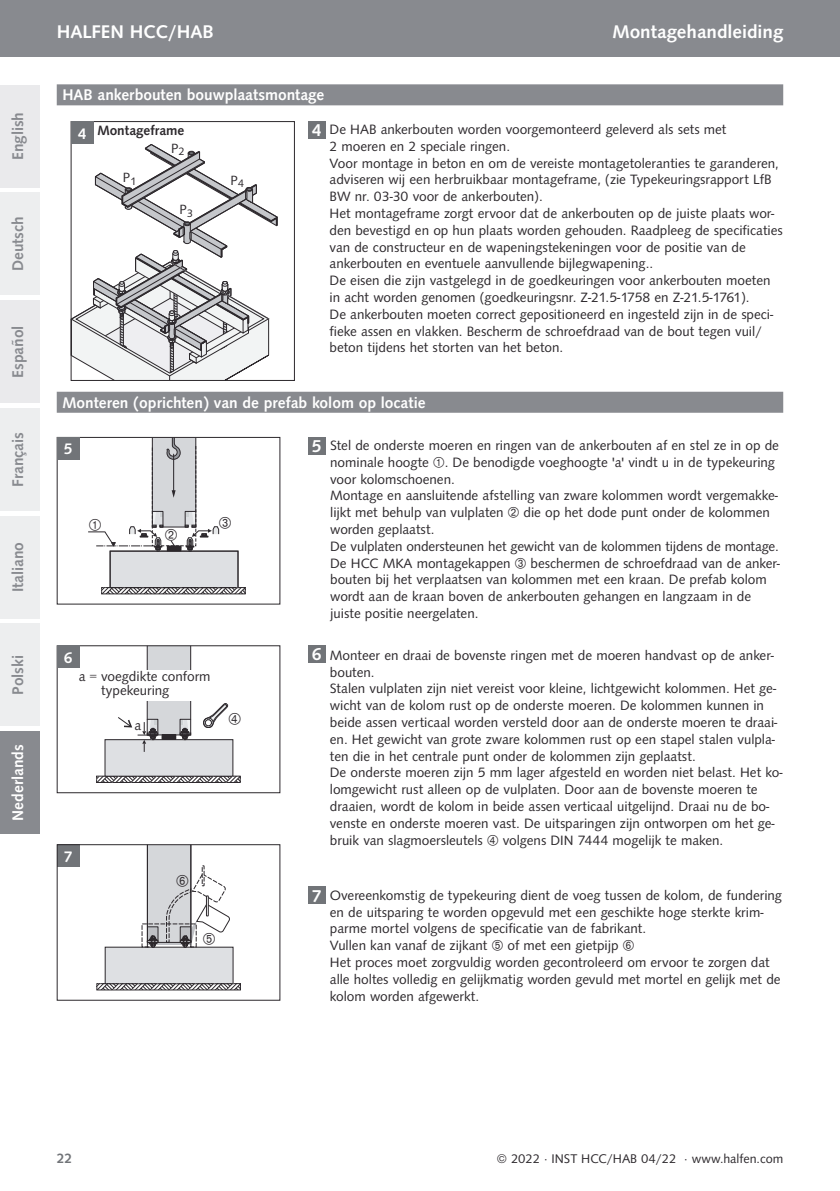
<style>
.page{position:relative;width:840px;height:1191px;background:#fff}
.page>*{position:absolute;margin:0;border:0;box-sizing:border-box;transform-origin:0 0}
.t1{font:500 19px "Syntax TOT";color:#fff}
.t2{font:500 16px "Syntax TOT";color:#fff}
.t3{font:500 16px "Syntax TOT";color:#888a8f}
.t4{font:14px/16.8px "Syntax TOT";color:#2c282c}
.t5{font:500 14px "Syntax TOT";color:#2c282c}
.t6{font:500 14px "Syntax TOT";color:#717478}
.t7{font:13.8px "Syntax TOT";color:#2c282c}
.t8{font:13px "Syntax TOT";color:#2c282c}
.s1{font-weight:500;font-size:18px;color:#fff}
</style>
<div class="page">
<svg style="left:73px;top:144px;width:205px;height:235px"></svg>
<div style="left:71px;top:121px;width:223px;height:260px;border:1px solid #2c282c"></div>
<div style="left:57px;top:84px;width:725px;height:21px;background:#888a8f"></div>
<div style="left:308px;top:437px;width:17px;height:17px;background:#717478"></div>
<div style="left:308px;top:887px;width:17px;height:17px;background:#717478"></div>
<div style="left:308px;top:645px;width:17px;height:17px;background:#717478"></div>
<div style="left:308px;top:121px;width:17px;height:17px;background:#717478"></div>
<div style="left:57px;top:392px;width:725px;height:21px;background:#888a8f"></div>
<div style="left:71px;top:121px;width:22px;height:23px;background:#717478"></div>
<div style="left:110px;top:551px;width:128px;height:36px;background:#dee0e3"></div>
<div style="left:110px;top:551px;width:128px;height:37px;border:1px solid #2c282c"></div>
<svg style="left:101px;top:587px;width:144px;height:7px"></svg>
<div style="left:57px;top:437px;width:23px;height:23px;background:#717478"></div>
<div style="left:105px;top:739px;width:128px;height:37px;background:#dee0e3"></div>
<svg style="left:117px;top:647px;width:74px;height:105px"></svg>
<svg style="left:96px;top:776px;width:144px;height:7px"></svg>
<div style="left:57px;top:645px;width:223px;height:148px;border:1px solid #2c282c"></div>
<div style="left:79px;top:670px;width:199px;height:30px;background:#fff"></div>
<div style="left:57px;top:844px;width:23px;height:23px;background:#717478"></div>
<div style="left:57px;top:645px;width:23px;height:23px;background:#717478"></div>
<div style="left:0;top:0;width:839px;height:57px;background:#888a8f"></div>
<div style="left:0;top:193px;width:40px;height:102px;background:#edeeef"></div>
<div style="left:0;top:516px;width:40px;height:102px;background:#edeeef"></div>
<div style="left:0;top:85px;width:40px;height:102px;background:#eaeaec"></div>
<div style="left:0;top:408px;width:40px;height:102px;background:#edeeef"></div>
<div style="left:0;top:731px;width:40px;height:102px;background:#888a8f"></div>
<div style="left:0;top:624px;width:40px;height:102px;background:#edeeef"></div>
<div style="left:0;top:300px;width:40px;height:103px;background:#eaeaec"></div>
<svg style="left:88px;top:437px;width:143px;height:114px"></svg>
<svg style="left:203px;top:703px;width:26px;height:25px"></svg>
<svg style="left:97px;top:844px;width:143px;height:146px"></svg>
<p class="t3" style="left:12px;top:160px;width:49px;rotate:-90deg">English</p>
<p class="t3" style="left:12px;top:271px;width:56px;rotate:-90deg">Deutsch</p>
<p class="t3" style="left:12px;top:378px;width:54px;rotate:-90deg">Español</p>
<p class="t3" style="left:12px;top:487px;width:56px;rotate:-90deg">Français</p>
<p class="t3" style="left:12px;top:592px;width:52px;rotate:-90deg">Italiano</p>
<p class="t3" style="left:12px;top:694px;width:41px;rotate:-90deg">Polski</p>
<p class="t2" style="left:12px;top:821px;width:78px;rotate:-90deg">Nederlands</p>
<h1 class="t1" style="left:57px;top:25px;width:158px">HALFEN HCC/HAB</h1>
<h1 class="t1" style="left:612px;top:25px;width:172px">Montagehandleiding</h1>
<p class="t2" style="left:62px;top:89px;width:263px">HAB ankerbouten bouwplaatsmontage</p>
<p class="t2" style="left:78px;top:127px;width:10px">4</p>
<p class="t5" style="left:97px;top:124px;width:89px">Montageframe</p>
<p class="t7" style="left:123px;top:172px;width:15px">P<sub>1</sub></p>
<p class="t7" style="left:171px;top:143px;width:15px">P<sub>2</sub></p>
<p class="t7" style="left:179px;top:204px;width:15px">P<sub>3</sub></p>
<p class="t7" style="left:230px;top:175px;width:15px">P<sub>4</sub></p>
<p class="t4" style="left:329px;top:122px;width:454px;text-indent:-18px"><span class="s1">4</span> De HAB ankerbouten worden voorgemonteerd geleverd als sets met<br>2 moeren en 2 speciale ringen.<br>Voor montage in beton en om de vereiste montagetoleranties te garanderen, adviseren wij een herbruikbaar montageframe, (zie Typekeuringsrapport LfB BW nr. 03-30 voor de ankerbouten).<br>Het montageframe zorgt ervoor dat de ankerbouten op de juiste plaats wor&shy;den bevestigd en op hun plaats worden gehouden. Raadpleeg de specificaties van de constructeur en de wapeningstekeningen voor de positie van de ankerbouten en eventuele aanvullende bijlegwapening..<br>De eisen die zijn vastgelegd in de goedkeuringen voor ankerbouten moeten in acht worden genomen (goedkeuringsnr. Z-21.5-1758 en Z-21.5-1761).<br>De ankerbouten moeten correct gepositioneerd en ingesteld zijn in de speci&shy;fieke assen en vlakken. Bescherm de schroefdraad van de bout tegen vuil/ beton tijdens het storten van het beton.</p>
<p class="t2" style="left:62px;top:396px;width:364px">Monteren (oprichten) van de prefab kolom op locatie</p>
<p class="t2" style="left:64px;top:443px;width:10px">5</p>
<p class="t2" style="left:64px;top:651px;width:10px">6</p>
<p class="t4" style="left:101px;top:670px;width:111px;line-height:14px;text-indent:-22px">a = voegdikte conform typekeuring</p>
<p class="t2" style="left:64px;top:850px;width:10px">7</p>
<p class="t4" style="left:134px;top:718px;width:8px">a</p>
<p class="t4" style="left:330px;top:438px;width:450px;text-indent:-18px"><span class="s1">5</span> Stel de onderste moeren en ringen van de ankerbouten af en stel ze in op de nominale hoogte . De benodigde voeghoogte 'a' vindt u in de typekeuring voor kolomschoenen.<br>Montage en aansluitende afstelling van zware kolommen wordt vergemakke&shy;lijkt met behulp van vulplaten</p>
<p class="t4" style="left:523px;top:505px;width:248px">die op het dode punt onder de kolommen</p>
<p class="t4" style="left:330px;top:522px;width:450px">worden geplaatst.<br>De vulplaten ondersteunen het gewicht van de kolommen tijdens de montage.<br>De HCC MKA montagekappen</p>
<p class="t4" style="left:330px;top:555px;width:451px;text-indent:200px">beschermen de schroefdraad van de anker&shy;bouten bij het verplaatsen van kolommen met een kraan. De prefab kolom wordt aan de kraan boven de ankerbouten gehangen en langzaam in de juiste positie neergelaten.</p>
<p class="t4" style="left:330px;top:648px;width:454px;text-indent:-18px"><span class="s1">6</span> Monteer en draai de bovenste ringen met de moeren handvast op de anker&shy;bouten.<br>Stalen vulplaten zijn niet vereist voor kleine, lichtgewicht kolommen. Het ge&shy;wicht van de kolom rust op de onderste moeren. De kolommen kunnen in beide assen verticaal worden versteld door aan de onderste moeren te draai&shy;en. Het gewicht van grote zware kolommen rust op een stapel stalen vulpla&shy;ten die in het centrale punt onder de kolommen zijn geplaatst.<br>De onderste moeren zijn 5 mm lager afgesteld en worden niet belast. Het ko&shy;lomgewicht rust alleen op de vulplaten. Door aan de bovenste moeren te draaien, wordt de kolom in beide assen verticaal uitgelijnd. Draai nu de bo&shy;venste en onderste moeren vast. De uitsparingen zijn ontworpen om het ge&shy;bruik van slagmoersleutels</p>
<p class="t4" style="left:502px;top:832px;width:222px">volgens DIN 7444 mogelijk te maken.</p>
<p class="t4" style="left:330px;top:888px;width:453px;text-indent:-18px"><span class="s1">7</span> Overeenkomstig de typekeuring dient de voeg tussen de kolom, de fundering en de uitsparing te worden opgevuld met een geschikte hoge sterkte krim&shy;parme mortel volgens de specificatie van de fabrikant.<br>Vullen kan vanaf de zijkant</p>
<p class="t4" style="left:330px;top:938px;width:452px;text-indent:177px">of met een gietpijp<br>Het proces moet zorgvuldig worden gecontroleerd om ervoor te zorgen dat alle holtes volledig en gelijkmatig worden gevuld met mortel en gelijk met de kolom worden afgewerkt.</p>
<p class="t6" style="left:57px;top:1152px;width:17px">22</p>
<p class="t8" style="left:496px;top:1153px;width:287px">© 2022 · INST HCC/HAB 04/22 · www.halfen.com</p>
</div>
